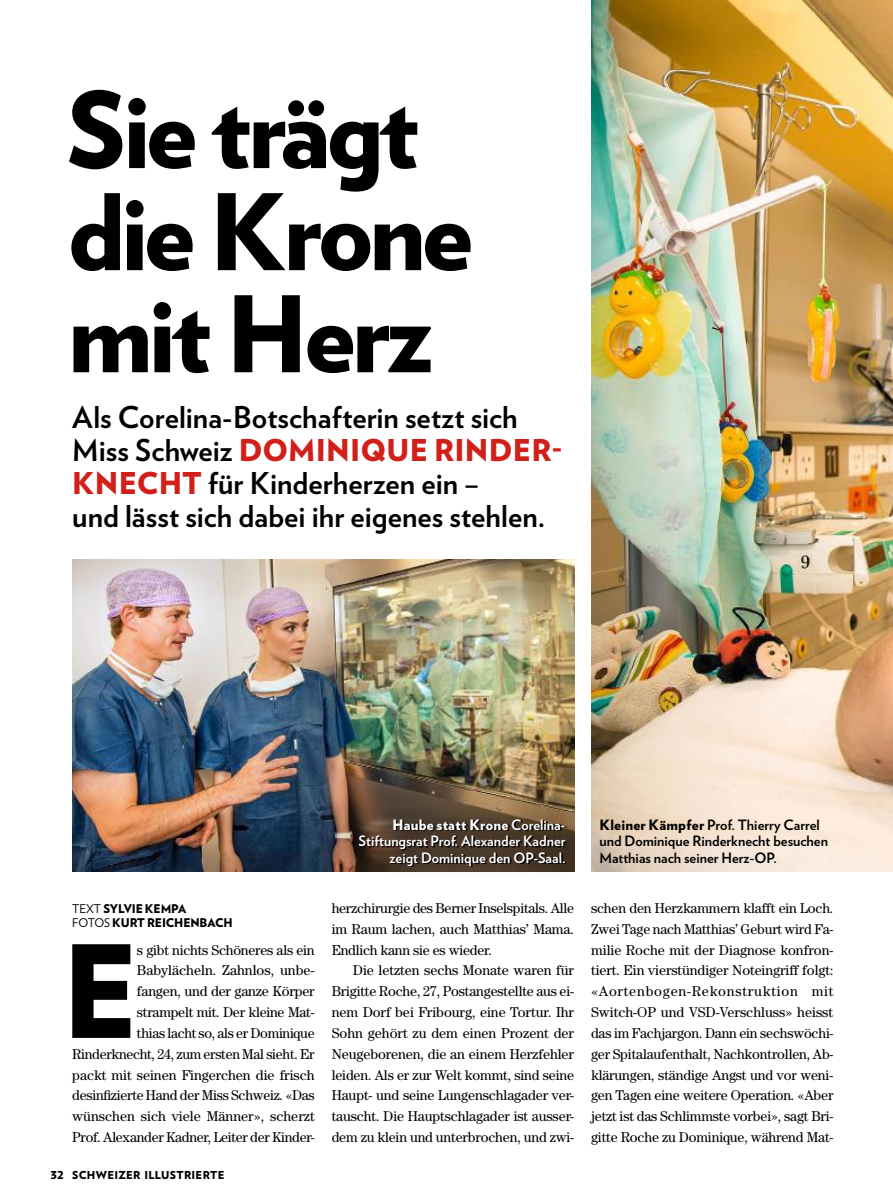
<style>
.page{position:relative;width:893px;height:1200px;background:#fff}
.page>*{position:absolute;margin:0;border:0;box-sizing:border-box;transform-origin:0 0}
.t1{font:900 127.65px "Verlag";color:#000}
.t2{font:900 105px/102px "Verlag";letter-spacing:-.04em;color:#000}
.t3{font:700 30px/33px "Verlag";color:#000}
.t4{font:14.25px/20.9px "Century Std";letter-spacing:-.01em;color:#000;text-align:right}
.t5{font:700 14.25px/16.5px "Verlag";color:#000}
.t6{font:700 14.25px/16.5px "Verlag";color:#fff;text-align:right}
.t7{font:900 12px/14.2px "Verlag";letter-spacing:-.01em;color:#000}
.t8{font:900 10.95px "Verlag";letter-spacing:.025em;color:#000}
.s1{font-weight:900;color:#d11f1a}
.s2{font-weight:400}
.s3{font-weight:900}
</style>
<div class="page">
<img style="left:591px;top:0;width:302px;height:871px">
<img style="left:72px;top:559px;width:502px;height:312px">
<div style="left:345px;top:804px;width:234px;height:76px;background:#000;opacity:.4"></div>
<p class="t2" style="left:66px;top:73px;width:408px">Sie trägt die Krone mit Herz</p>
<p class="t3" style="left:72px;top:399px;width:491px">Als Corelina-Botschafterin setzt sich Miss Schweiz <span class="s1">DOMINIQUE RINDER-KNECHT</span> für Kinderherzen ein –<br>und lässt sich dabei ihr eigenes stehlen.</p>
<p class="t7" style="left:72px;top:900px;width:162px"><span class="s2">TEXT</span> SYLVIE KEMPA<br><span class="s2">FOTOS</span> KURT REICHENBACH</p>
<p class="t1" style="left:62px;top:886px;width:78px">E</p>
<p class="t4" style="left:72px;top:938px;width:244px">s gibt nichts Schöneres als ein Babylächeln. Zahnlos, unbe-<br>fangen, und der ganze Körper<br>strampelt mit. Der kleine Mat-<br>thias lacht so, als er Dominique Rinderknecht, 24, zum ersten Mal sieht. Er packt mit seinen Fingerchen die frisch desinfizierte Hand der Miss Schweiz. «Das wünschen sich viele Männer», scherzt Prof. Alexander Kadner, Leiter der Kinder-</p>
<p class="t8" style="left:50px;top:1165px;width:176px">32 SCHWEIZER ILLUSTRIERTE</p>
<p class="t6" style="left:359px;top:815px;width:209px"><span class="s3">Haube statt Krone</span> Corelina-<br>Stiftungsrat Prof. Alexander Kadner zeigt Dominique den OP-Saal.</p>
<p class="t5" style="left:600px;top:815px;width:230px"><span class="s3">Kleiner Kämpfer</span> Prof. Thierry Carrel und Dominique Rinderknecht besuchen<br>Matthias nach seiner Herz-OP.</p>
<p class="t4" style="left:332px;top:897px;width:244px">herzchirurgie des Berner Inselspitals. Alle</p>
<p class="t4" style="left:332px;top:918px;width:244px">im Raum lachen, auch Matthias’ Mama.</p>
<p class="t4" style="left:332px;top:938px;width:162px">Endlich kann sie es wieder.</p>
<p class="t4" style="left:353px;top:959px;width:223px">Die letzten sechs Monate waren für</p>
<p class="t4" style="left:332px;top:980px;width:244px">Brigitte Roche, 27, Postangestellte aus ei-</p>
<p class="t4" style="left:332px;top:1001px;width:244px">nem Dorf bei Fribourg, eine Tortur. Ihr</p>
<p class="t4" style="left:332px;top:1022px;width:244px">Sohn gehört zu dem einen Prozent der</p>
<p class="t4" style="left:332px;top:1042px;width:244px">Neugeborenen, die an einem Herzfehler</p>
<p class="t4" style="left:332px;top:1063px;width:244px">leiden. Als er zur Welt kommt, sind seine</p>
<p class="t4" style="left:332px;top:1084px;width:244px">Haupt- und seine Lungenschlagader ver-</p>
<p class="t4" style="left:332px;top:1105px;width:244px">tauscht. Die Hauptschlagader ist ausser-</p>
<p class="t4" style="left:332px;top:1126px;width:244px">dem zu klein und unterbrochen, und zwi-</p>
<p class="t4" style="left:591px;top:897px;width:244px;text-align:justify">schen den Herzkammern klafft ein Loch.<br>Zwei Tage nach Matthias’ Geburt wird Fa&shy;milie Roche mit der Diagnose konfron&shy;tiert. Ein vierstündiger Noteingriff folgt: «Aortenbogen-Rekonstruktion mit Switch-OP und VSD-Verschluss» heisst das im Fachjargon. Dann ein sechswöchi&shy;ger Spitalaufenthalt, Nachkontrollen, Ab&shy;klärungen, ständige Angst und vor weni&shy;gen Tagen eine weitere Operation. «Aber jetzt ist das Schlimmste vorbei», sagt Bri&shy;gitte Roche zu Dominique, während Mat-</p>
</div>
